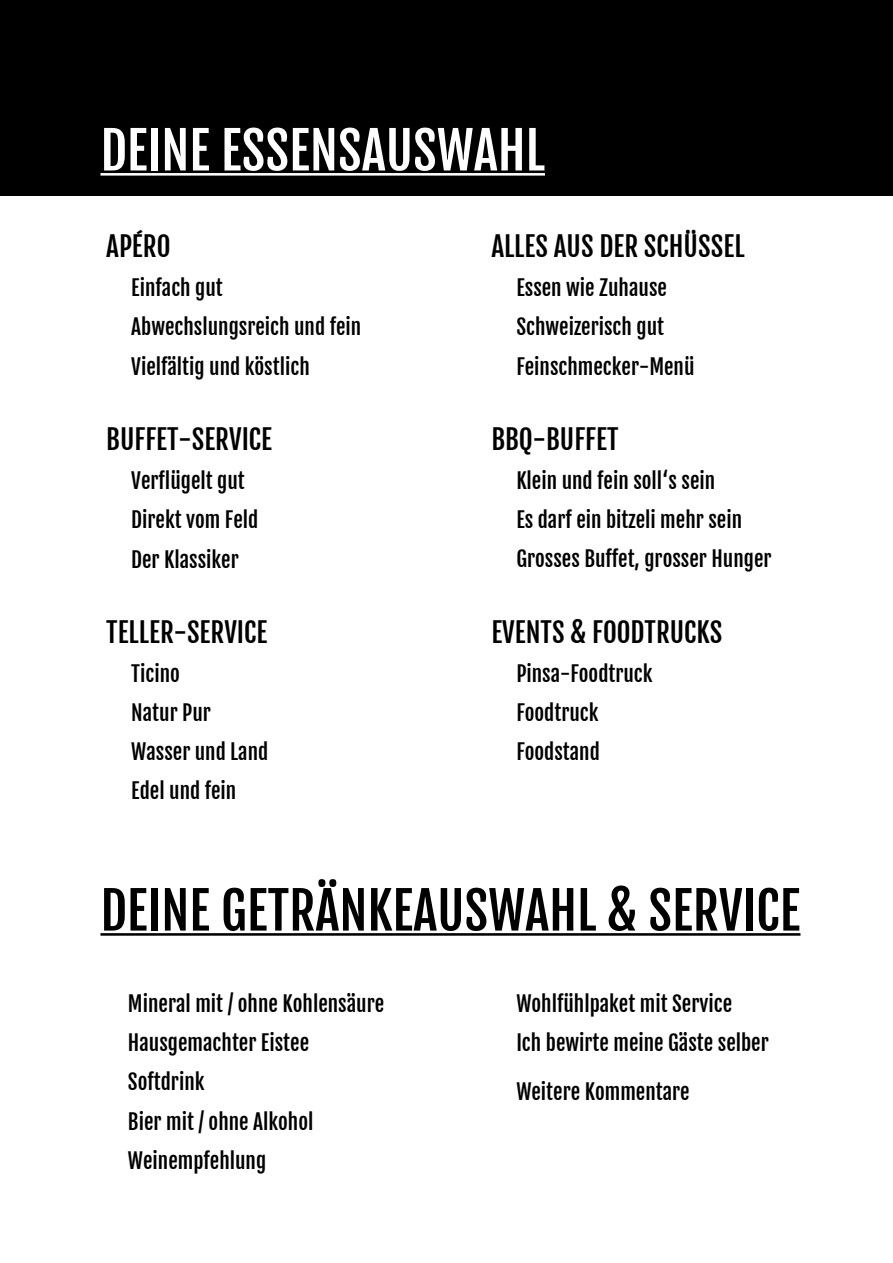
<style>
.page{position:relative;width:893px;height:1263px;background:#fff}
.page>*{position:absolute;margin:0;border:0;box-sizing:border-box;transform-origin:0 0}
.t1{font:51px "Fjalla One";color:#000}
.t2{font:51px "Fjalla One";color:#fff}
.t3{font:27px "Fjalla One";color:#000}
.t4{font:21px "Fjalla One";color:#000}
</style>
<div class="page">
<div style="left:0;top:0;width:893px;height:196px;background:#000"></div>
<hr style="left:100px;top:173px;width:445px;height:3px;background:#fff">
<hr style="left:100px;top:933px;width:700px;height:3px;background:#000">
<h1 class="t2" style="left:100px;top:119px;width:446px">DEINE ESSENSAUSWAHL</h1>
<p class="t3" style="left:106px;top:229px;width:66px">APÉRO</p>
<p class="t3" style="left:491px;top:229px;width:255px">ALLES AUS DER SCHÜSSEL</p>
<p class="t4" style="left:131px;top:275px;width:93px">Einfach gut</p>
<p class="t4" style="left:516px;top:275px;width:152px">Essen wie Zuhause</p>
<p class="t4" style="left:131px;top:314px;width:231px">Abwechslungsreich und fein</p>
<p class="t4" style="left:516px;top:314px;width:149px">Schweizerisch gut</p>
<p class="t4" style="left:131px;top:353px;width:180px">Vielfältig und köstlich</p>
<p class="t4" style="left:516px;top:353px;width:180px">Feinschmecker-Menü</p>
<p class="t3" style="left:106px;top:422px;width:167px">BUFFET-SERVICE</p>
<p class="t3" style="left:491px;top:422px;width:129px">BBQ-BUFFET</p>
<p class="t4" style="left:131px;top:468px;width:115px">Verflügelt gut</p>
<p class="t4" style="left:516px;top:468px;width:201px">Klein und fein soll‘s sein</p>
<p class="t4" style="left:131px;top:507px;width:128px">Direkt vom Feld</p>
<p class="t4" style="left:516px;top:507px;width:227px">Es darf ein bitzeli mehr sein</p>
<p class="t4" style="left:131px;top:546px;width:109px">Der Klassiker</p>
<p class="t4" style="left:516px;top:546px;width:257px">Grosses Buffet, grosser Hunger</p>
<p class="t3" style="left:106px;top:615px;width:163px">TELLER-SERVICE</p>
<p class="t3" style="left:491px;top:615px;width:233px">EVENTS &amp; FOODTRUCKS</p>
<p class="t4" style="left:131px;top:661px;width:50px">Ticino</p>
<p class="t4" style="left:516px;top:661px;width:138px">Pinsa-Foodtruck</p>
<p class="t4" style="left:131px;top:700px;width:81px">Natur Pur</p>
<p class="t4" style="left:516px;top:700px;width:84px">Foodtruck</p>
<p class="t4" style="left:131px;top:739px;width:138px">Wasser und Land</p>
<p class="t4" style="left:516px;top:739px;width:85px">Foodstand</p>
<p class="t4" style="left:131px;top:778px;width:107px">Edel und fein</p>
<h1 class="t1" style="left:100px;top:879px;width:701px">DEINE GETRÄNKEAUSWAHL &amp; SERVICE</h1>
<p class="t4" style="left:128px;top:990px;width:258px">Mineral mit / ohne Kohlensäure</p>
<p class="t4" style="left:516px;top:990px;width:217px">Wohlfühlpaket mit Service</p>
<p class="t4" style="left:128px;top:1030px;width:183px">Hausgemachter Eistee</p>
<p class="t4" style="left:516px;top:1030px;width:254px">Ich bewirte meine Gäste selber</p>
<p class="t4" style="left:516px;top:1078px;width:175px">Weitere Kommentare</p>
<p class="t4" style="left:128px;top:1069px;width:78px">Softdrink</p>
<p class="t4" style="left:128px;top:1108px;width:187px">Bier mit / ohne Alkohol</p>
<p class="t4" style="left:128px;top:1147px;width:140px">Weinempfehlung</p>
</div>
